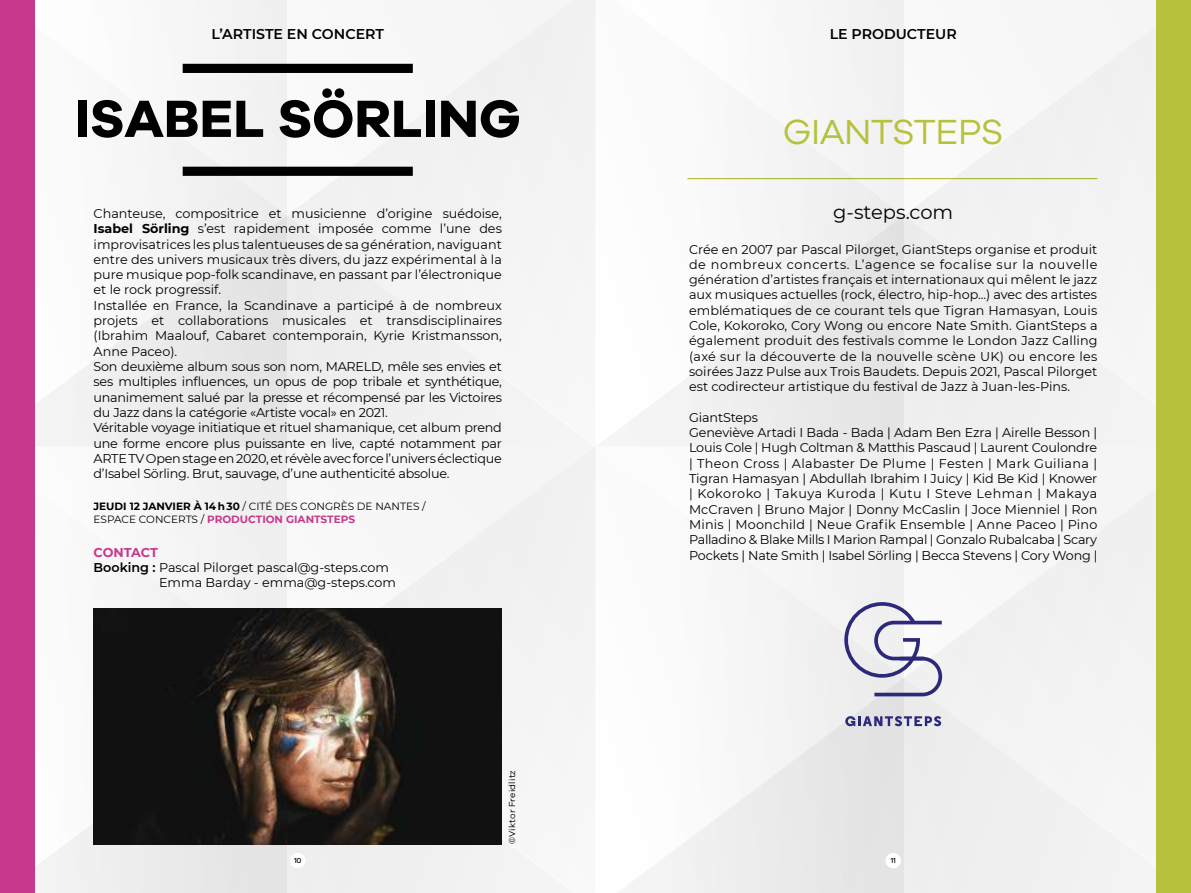
<style>
.page{position:relative;width:1191px;height:893px;background:#fff}
.page>*{position:absolute;margin:0;border:0;box-sizing:border-box;transform-origin:0 0}
.t1{font:700 54px "Galano Grotesque";color:#000}
.t2{font:36px "Galano Grotesque";letter-spacing:-.015em;color:#b7c13b}
.t3{font:19.5px "Montserrat";color:#000}
.t4{font:600 14.1px "Montserrat";color:#000}
.t5{font:12.75px/15.3px "Montserrat";letter-spacing:-.01em;color:#000}
.t6{font:700 12.75px "Montserrat";letter-spacing:-.01em;color:#c7398d}
.t7{font:10.5px/13.5px "Montserrat";color:#000}
.t8{font:9px "Galano Grotesque";letter-spacing:.025em;color:#000}
.t9{font:500 7.5px "Galano Grotesque";color:#000}
.s1{font-weight:700}
.s2{font-weight:700;color:#c7398d}
.s3{font-weight:600}
</style>
<div class="page">
<div style="left:904px;top:0;width:253px;height:446px;background:#f2f2f2"></div>
<div style="left:904px;top:446px;width:253px;height:447px;background:#f3f3f3"></div>
<div style="left:595px;top:0;width:309px;height:893px;background:linear-gradient(to right,#fff,#e8e8e8)"></div>
<div style="left:287px;top:0;width:308px;height:446px;background:#f3f3f3"></div>
<div style="left:287px;top:446px;width:308px;height:447px;background:#f5f5f5"></div>
<svg style="left:34px;top:0;width:253px;height:893px;fill:#f4f4f4"></svg>
<img style="left:94px;top:608px;width:408px;height:236px">
<div style="left:183px;top:64px;width:230px;height:9px;background:#000"></div>
<div style="left:183px;top:167px;width:230px;height:9px;background:#000"></div>
<div style="left:0;top:0;width:34px;height:893px;background:#c7398d"></div>
<div style="left:1157px;top:0;width:34px;height:893px;background:#b7c13b"></div>
<hr style="left:687px;top:178px;width:410px;height:1px;background:#b7c13b">
<svg style="left:844px;top:602px;width:98px;height:94px"></svg>
<svg style="left:845px;top:716px;width:96px;height:10px"></svg>
<div style="left:885px;top:853px;width:16px;height:15px;background:#fff;border-radius:50%"></div>
<div style="left:290px;top:853px;width:15px;height:15px;background:#fff;border-radius:50%"></div>
<p class="t4" style="left:211px;top:27px;width:174px">L’ARTISTE EN CONCERT</p>
<h1 class="t1" style="left:75px;top:88px;width:448px">ISABEL SÖRLING</h1>
<p class="t5" style="left:94px;top:205px;width:410px">Chanteuse, compositrice et musicienne d’origine suédoise, <span class="s1">Isabel Sörling</span> s’est rapidement imposée comme l’une des improvisatrices les plus talentueuses de sa génération, naviguant entre des univers musicaux très divers, du jazz expérimental à la pure musique pop-folk scandinave, en passant par l’électronique et le rock progressif.<br>Installée en France, la Scandinave a participé à de nombreux projets et collaborations musicales et transdisciplinaires (Ibrahim Maalouf, Cabaret contemporain, Kyrie Kristmansson, Anne Paceo).<br>Son deuxième album sous son nom, MARELD, mêle ses envies et ses multiples influences, un opus de pop tribale et synthétique, unanimement salué par la presse et récompensé par les Victoires du Jazz dans la catégorie «Artiste vocal» en 2021.<br>Véritable voyage initiatique et rituel shamanique, cet album prend une forme encore plus puissante en live, capté notamment par ARTE TV Open stage en 2020, et révèle avec force l’univers éclectique d’Isabel Sörling. Brut, sauvage, d’une authenticité absolue.</p>
<p class="t7" style="left:94px;top:499px;width:334px"><span class="s1">JEUDI 12 JANVIER À 14 h 30</span> / CITÉ DES CONGRÈS DE NANTES /<br>ESPACE CONCERTS / <span class="s2">PRODUCTION GIANTSTEPS</span></p>
<p class="t6" style="left:94px;top:545px;width:66px">CONTACT</p>
<p class="t5" style="left:94px;top:560px;width:297px"><span class="s3">Booking :</span> Pascal Pilorget pascal@g-steps.com</p>
<p class="t5" style="left:159px;top:575px;width:238px">Emma Barday - emma@g-steps.com</p>
<p class="t9" style="left:294px;top:856px;width:9px">10</p>
<p class="t8" style="left:507px;top:844px;width:76px;rotate:-90deg">©Viktor Freidlitz</p>
<p class="t4" style="left:829px;top:27px;width:129px">LE PRODUCTEUR</p>
<h2 class="t2" style="left:783px;top:112px;width:222px">GIANTSTEPS</h2>
<h3 class="t3" style="left:833px;top:202px;width:122px">g-steps.com</h3>
<p class="t5" style="left:689px;top:241px;width:410px;text-align:justify">Crée en 2007 par Pascal Pilorget, GiantSteps organise et produit de nombreux concerts. L’agence se focalise sur la nouvelle génération d’artistes français et internationaux qui mêlent le jazz aux musiques actuelles (rock, électro, hip-hop...) avec des artistes emblématiques de ce courant tels que Tigran Hamasyan, Louis Cole, Kokoroko, Cory Wong ou encore Nate Smith. GiantSteps a également produit des festivals comme le London Jazz Calling (axé sur la découverte de la nouvelle scène UK) ou encore les soirées Jazz Pulse aux Trois Baudets. Depuis 2021, Pascal Pilorget est codirecteur artistique du festival de Jazz à Juan-les-Pins.</p>
<p class="t5" style="left:689px;top:409px;width:410px">GiantSteps<br>Geneviève Artadi I Bada - Bada | Adam Ben Ezra | Airelle Besson | Louis Cole | Hugh Coltman &amp; Matthis Pascaud | Laurent Coulondre | Theon Cross | Alabaster De Plume | Festen | Mark Guiliana | Tigran Hamasyan | Abdullah Ibrahim I Juicy | Kid Be Kid | Knower | Kokoroko | Takuya Kuroda | Kutu I Steve Lehman | Makaya McCraven | Bruno Major | Donny McCaslin | Joce Mienniel | Ron Minis | Moonchild | Neue Grafik Ensemble | Anne Paceo | Pino Palladino &amp; Blake Mills I Marion Rampal | Gonzalo Rubalcaba | Scary Pockets | Nate Smith | Isabel Sörling | Becca Stevens | Cory Wong |</p>
<p class="t9" style="left:890px;top:856px;width:7px">11</p>
</div>
